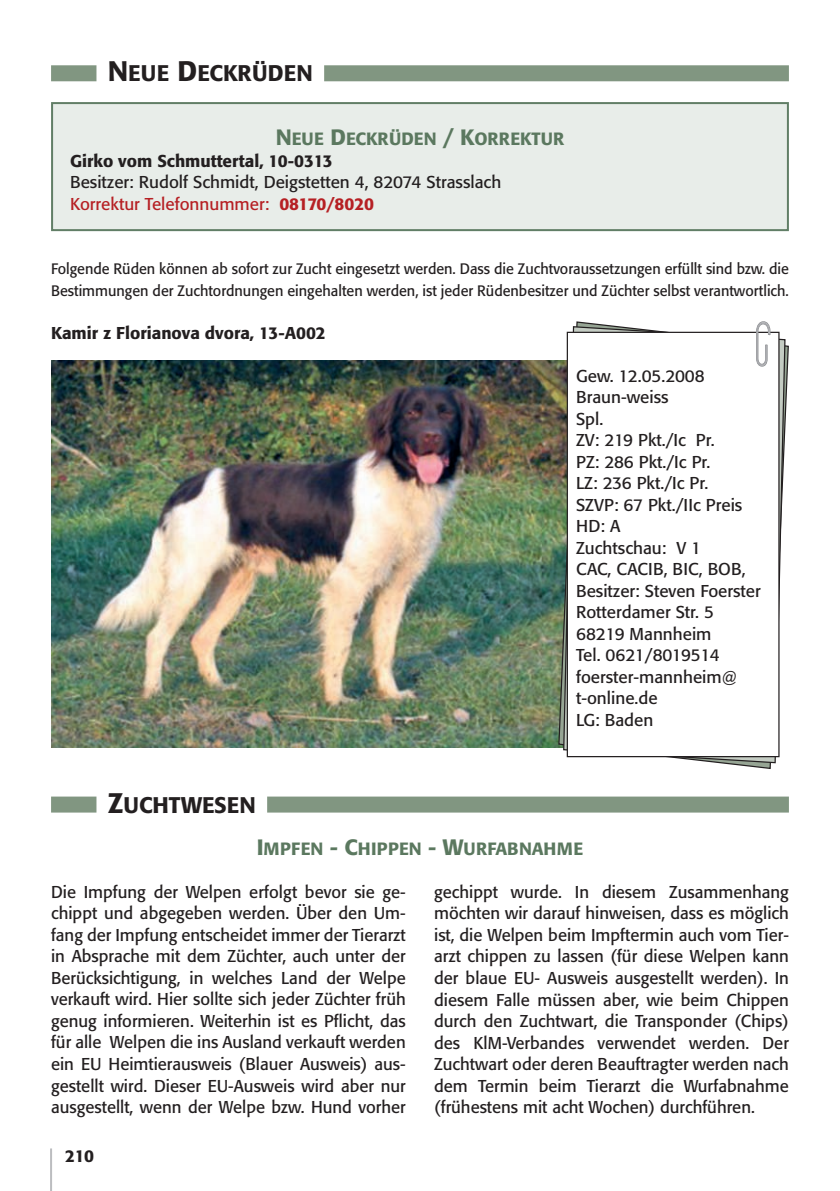
<style>
.page{position:relative;width:840px;height:1191px;background:#fff}
.page>*{position:absolute;margin:0;border:0;box-sizing:border-box;transform-origin:0 0}
.t1{font:22.4px "Formata Medium SC800";color:#231f20}
.t2{font:17.6px "Formata Medium SC800";letter-spacing:.02em;color:#5b785f}
.t3{font:17.6px "Formata Medium SC800";color:#5b785f}
.t4{font:17px/21.6px "Formata";color:#231f20}
.t5{font:500 17px "Formata";color:#231f20}
.t6{font:15px/21.4px "Formata";color:#231f20;scale:.96 1}
.s1{font-size:28px}
.s2{font-size:22px}
.s3{color:#b62024}
.s4{font-weight:500;color:#b62024}
</style>
<div class="page">
<hr style="left:50px;top:1148px;width:2px;height:43px;background:#bcbdc0">
<div style="left:51px;top:65px;width:737px;height:16px;background:#819681"></div>
<div style="left:96px;top:64px;width:228px;height:18px;background:#fff"></div>
<img style="left:51px;top:360px;width:491px;height:387px">
<img style="left:542px;top:321px;width:229px;height:448px">
<img style="left:554px;top:322px;width:235px;height:445px">
<div style="left:567px;top:332px;width:211px;height:424px;background:#fff"></div>
<div style="left:566px;top:332px;width:213px;height:425px;border:1px solid #231f20"></div>
<svg style="left:755px;top:321px;width:15px;height:46px"></svg>
<div style="left:52px;top:103px;width:735px;height:127px;background:#e8ede9"></div>
<div style="left:51px;top:102px;width:737px;height:129px;border:2px solid #617e66"></div>
<div style="left:51px;top:796px;width:737px;height:16px;background:#819681"></div>
<div style="left:96px;top:795px;width:171px;height:18px;background:#fff"></div>
<h1 class="t1" style="left:108px;top:60px;width:206px"><span class="s1">N</span>EUE <span class="s1">D</span>ECKRÜDEN</h1>
<p class="t3" style="left:275px;top:128px;width:290px"><span class="s2">N</span>EUE <span class="s2">D</span>ECKRÜDEN <span class="s2">/ K</span>ORREKTUR</p>
<p class="t5" style="left:70px;top:150px;width:264px">Girko vom Schmuttertal, 10-0313</p>
<p class="t4" style="left:70px;top:171px;width:432px">Besitzer: Rudolf Schmidt, Deigstetten 4, 82074 Strasslach<br><span class="s3">Korrektur Telefonnummer:</span> <span class="s4">08170/8020</span></p>
<p class="t6" style="left:51px;top:258px;width:769px">Folgende Rüden können ab sofort zur Zucht eingesetzt werden. Dass die Zuchtvoraussetzungen erfüllt sind bzw. die<br>Bestimmungen der Zuchtordnungen eingehalten werden, ist jeder Rüdenbesitzer und Züchter selbst verantwortlich.</p>
<p class="t5" style="left:51px;top:322px;width:276px">Kamir z Florianova dvora, 13-A002</p>
<h1 class="t1" style="left:108px;top:791px;width:149px"><span class="s1">Z</span>UCHTWESEN</h1>
<p class="t4" style="left:575px;top:365px;width:186px">Gew. 12.05.2008<br>Braun-weiss<br>Spl.<br>ZV: 219 Pkt./Ic Pr.<br>PZ: 286 Pkt./Ic Pr.<br>LZ: 236 Pkt./Ic Pr.<br>SZVP: 67 Pkt./IIc Preis<br>HD: A<br>Zuchtschau: V 1<br>CAC, CACIB, BIC, BOB,<br>Besitzer: Steven Foerster<br>Rotterdamer Str. 5<br>68219 Mannheim<br>Tel. 0621/8019514 foerster-mannheim@ t-online.de<br>LG: Baden</p>
<p class="t2" style="left:256px;top:838px;width:328px"><span class="s2">I</span>MPFEN <span class="s2">- C</span>HIPPEN <span class="s2">- W</span>URFABNAHME</p>
<p class="t4" style="left:51px;top:881px;width:356px;text-align:justify">Die Impfung der Welpen erfolgt bevor sie ge&shy;chippt und abgegeben werden. Über den Um&shy;fang der Impfung entscheidet immer der Tierarzt in Absprache mit dem Züchter, auch unter der Berücksichtigung, in welches Land der Welpe verkauft wird. Hier sollte sich jeder Züchter früh genug informieren. Weiterhin ist es Pflicht, das für alle Welpen die ins Ausland verkauft werden ein EU Heimtierausweis (Blauer Ausweis) aus&shy;gestellt wird. Dieser EU-Ausweis wird aber nur ausgestellt, wenn der Welpe bzw. Hund vorher</p>
<p class="t4" style="left:434px;top:881px;width:356px;text-align:justify">gechippt wurde. In diesem Zusammenhang möchten wir darauf hinweisen, dass es möglich ist, die Welpen beim Impftermin auch vom Tier&shy;arzt chippen zu lassen (für diese Welpen kann der blaue EU- Ausweis ausgestellt werden). In diesem Falle müssen aber, wie beim Chippen durch den Zuchtwart, die Transponder (Chips) des KlM-Verbandes verwendet werden. Der Zuchtwart oder deren Beauftragter werden nach dem Termin beim Tierarzt die Wurfabnahme (frühestens mit acht Wochen) durchführen.</p>
<p class="t5" style="left:65px;top:1145px;width:30px">210</p>
</div>
